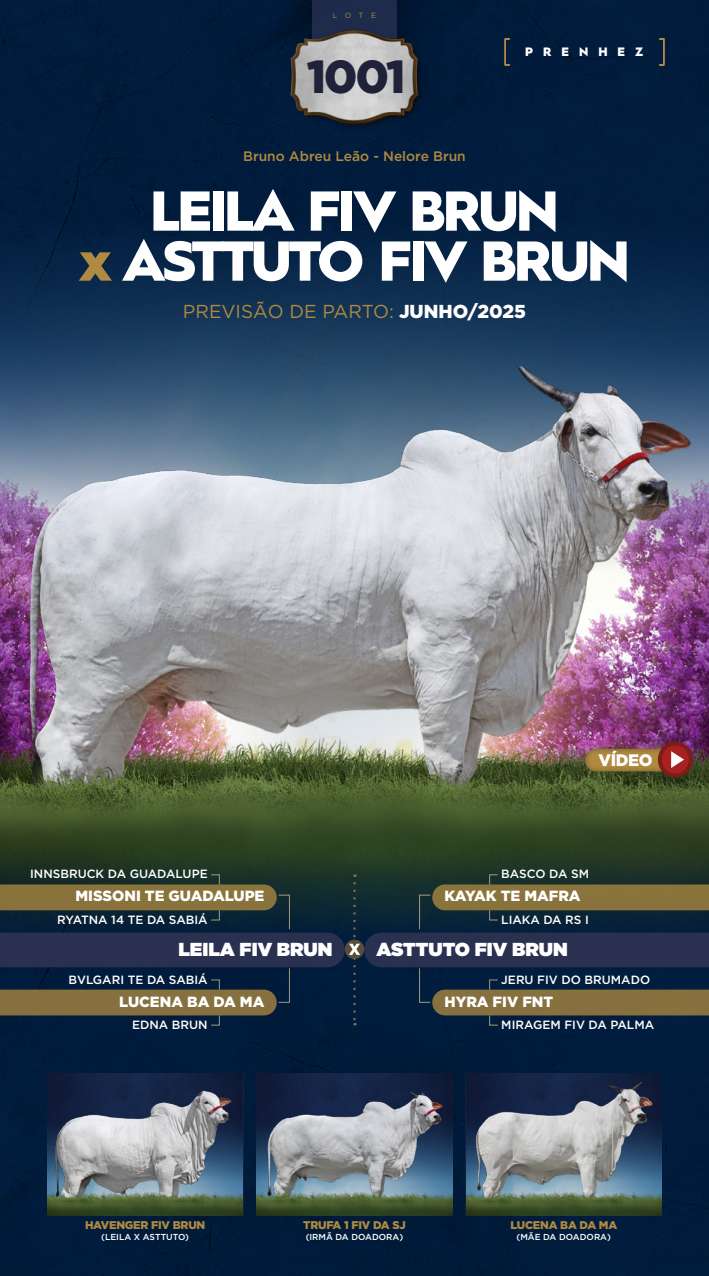
<style>
.page{position:relative;width:709px;height:1276px;background:#fff}
.page>*{position:absolute;margin:0;border:0;box-sizing:border-box;transform-origin:0 0}
.t1{font:900 56.25px/50px "Hurme Geometric Sans 1";letter-spacing:-.05em;color:#fff;text-align:center}
.t2{font:900 46.25px "Gotham";color:#202239}
.t3{font:18.75px "Gotham";color:#af8a40}
.t4{font:900 18.75px "Gotham";color:#fff}
.t5{font:900 16.62px "Gotham";letter-spacing:-.025em;color:#fff}
.t6{font:900 14.75px "Gotham";color:#fff}
.t7{font:500 13.75px "Gotham";color:#af8a40}
.t8{font:900 12.25px "Hurme Geometric Sans 1";letter-spacing:.825em;color:#fff}
.t9{font:500 12px "Gotham";color:#fff}
.t10{font:900 11.12px "Gotham";letter-spacing:-.02em;color:#af8a40}
.t11{font:500 8.75px "Gotham";color:#fff}
.t12{font:7.5px "Gotham";color:#af8a40}
.s1{color:#af8a40}
.s2{font-weight:900;color:#fff}
</style>
<div class="page">
<img style="left:0;top:0;width:709px;height:617px">
<div style="left:272px;top:0;width:164px;height:127px;background:#001733"></div>
<svg style="left:312px;top:0;width:85px;height:17px"></svg>
<img style="left:272px;top:17px;width:166px;height:119px">
<div style="left:0;top:1242px;width:709px;height:34px;background:#001b3c"></div>
<img style="left:0;top:820px;width:709px;height:422px">
<svg style="left:0;top:874px;width:709px;height:151px;background:#313a3e"></svg>
<svg style="left:504px;top:38px;width:6px;height:28px"></svg>
<svg style="left:658px;top:38px;width:7px;height:28px"></svg>
<img style="left:10px;top:358px;width:699px;height:372px">
<svg style="left:465px;top:1072px;width:197px;height:144px"></svg>
<img style="left:466px;top:1073px;width:195px;height:111px">
<img style="left:474px;top:1079px;width:180px;height:105px">
<img style="left:466px;top:1184px;width:195px;height:31px">
<svg style="left:46px;top:1072px;width:198px;height:144px"></svg>
<img style="left:48px;top:1073px;width:195px;height:111px">
<img style="left:51px;top:1089px;width:186px;height:95px">
<img style="left:48px;top:1184px;width:195px;height:31px">
<svg style="left:256px;top:1072px;width:197px;height:144px"></svg>
<img style="left:257px;top:1073px;width:195px;height:111px">
<img style="left:264px;top:1087px;width:181px;height:97px">
<img style="left:257px;top:1184px;width:195px;height:31px">
<img style="left:0;top:730px;width:709px;height:90px">
<div style="left:582px;top:747px;width:96px;height:25px;background:#000;opacity:.45"></div>
<svg style="left:658px;top:742px;width:34px;height:35px"></svg>
<p class="t12" style="left:333px;top:11px;width:45px">LOTE</p>
<h2 class="t2" style="left:307px;top:50px;width:100px">1001</h2>
<p class="t7" style="left:243px;top:148px;width:224px">Bruno Abreu Leão - Nelore Brun</p>
<p class="t8" style="left:525px;top:43px;width:120px">PRENHEZ</p>
<h1 class="t1" style="left:79px;top:183px;width:552px">LEILA FIV BRUN<br><span class="s1">x</span> ASTTUTO FIV BRUN</h1>
<h3 class="t3" style="left:183px;top:301px;width:344px">PREVISÃO DE PARTO: <span class="s2">JUNHO/2025</span></h3>
<h3 class="t5" style="left:598px;top:750px;width:55px">VÍDEO</h3>
<p class="t9" style="left:30px;top:866px;width:179px">INNSBRUCK DA GUADALUPE</p>
<p class="t9" style="left:57px;top:912px;width:152px">RYATNA 14 TE DA SABIÁ</p>
<p class="t6" style="left:75px;top:887px;width:190px">MISSONI TE GUADALUPE</p>
<p class="t9" style="left:501px;top:866px;width:89px">BASCO DA SM</p>
<p class="t9" style="left:501px;top:912px;width:89px">LIAKA DA RS I</p>
<p class="t6" style="left:444px;top:887px;width:138px">KAYAK TE MAFRA</p>
<h3 class="t4" style="left:178px;top:938px;width:156px">LEILA FIV BRUN</h3>
<h3 class="t4" style="left:376px;top:938px;width:193px">ASTTUTO FIV BRUN</h3>
<p class="t9" style="left:69px;top:972px;width:140px">BVLGARI TE DA SABIÁ</p>
<p class="t9" style="left:132px;top:1017px;width:77px">EDNA BRUN</p>
<p class="t6" style="left:119px;top:993px;width:147px">LUCENA BA DA MA</p>
<p class="t9" style="left:501px;top:972px;width:150px">JERU FIV DO BRUMADO</p>
<p class="t9" style="left:501px;top:1017px;width:154px">MIRAGEM FIV DA PALMA</p>
<p class="t6" style="left:444px;top:993px;width:110px">HYRA FIV FNT</p>
<p class="t10" style="left:85px;top:1218px;width:122px">HAVENGER FIV BRUN</p>
<p class="t11" style="left:101px;top:1231px;width:89px">(LEILA X ASTTUTO)</p>
<p class="t10" style="left:303px;top:1218px;width:104px">TRUFA 1 FIV DA SJ</p>
<p class="t11" style="left:306px;top:1231px;width:99px">(IRMÃ DA DOADORA)</p>
<p class="t10" style="left:510px;top:1218px;width:108px">LUCENA BA DA MA</p>
<p class="t11" style="left:516px;top:1231px;width:96px">(MÃE DA DOADORA)</p>
</div>
